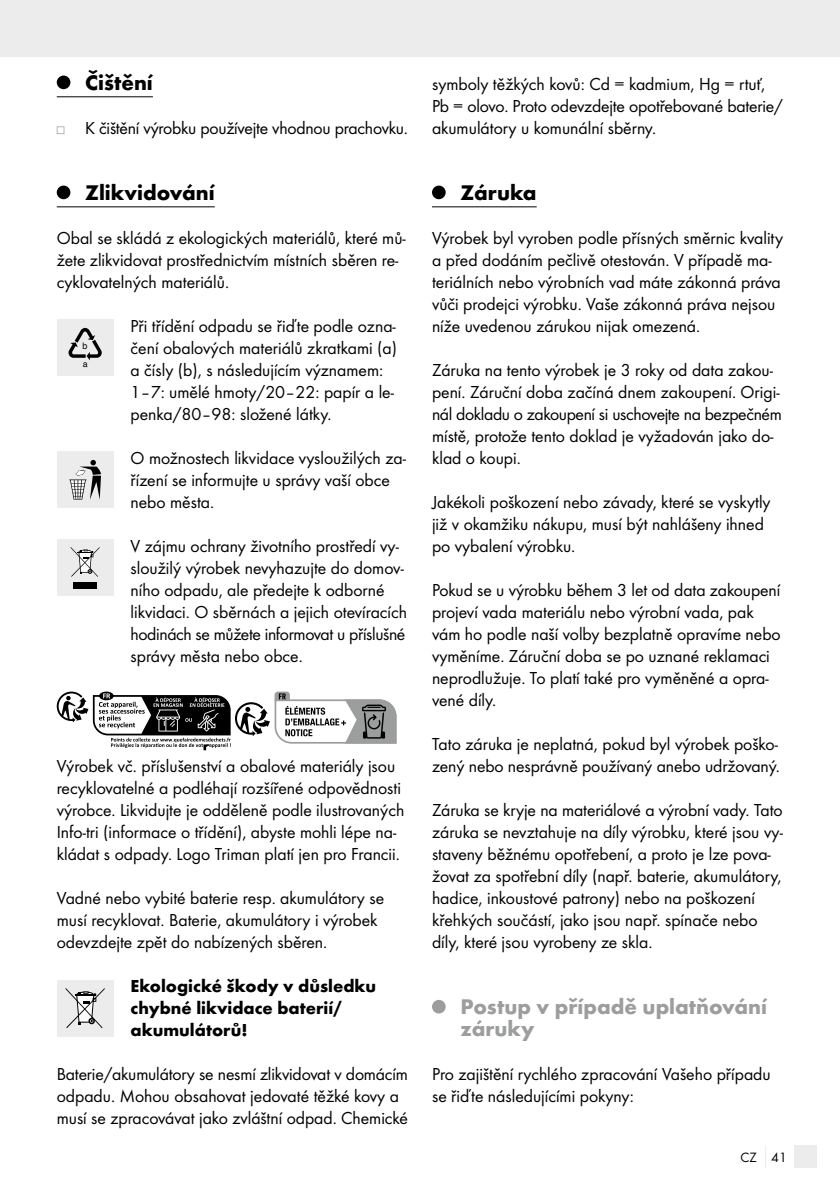
<style>
.page{position:relative;width:840px;height:1191px;background:#fff}
.page>*{position:absolute;margin:0;border:0;box-sizing:border-box;transform-origin:0 0}
.t1{font:700 22px/22px "Futura";color:#9c9d9d}
.t2{font:700 22px "Futura";color:#000}
.t3{font:18px/22px "Futura Boo";color:#000}
.t4{font:700 18px/22px "Futura";color:#000}
.t5{font:14px "Futura Boo";color:#000}
.t6{font:9px "Helvetica";color:#000}
.t7{font:8.8px "Helvetica";color:#000}
</style>
<div class="page">
<div style="left:0;top:0;width:839px;height:57px;background:#ececec"></div>
<div style="left:794px;top:1145px;width:22px;height:23px;background:#ececec"></div>
<hr style="left:57px;top:96px;width:96px;height:1px;background:#000">
<hr style="left:57px;top:206px;width:158px;height:1px;background:#000">
<div style="left:57px;top:76px;width:13px;height:13px;background:#000;border-radius:50%"></div>
<svg style="left:57px;top:126px;width:7px;height:8px"></svg>
<div style="left:57px;top:186px;width:13px;height:13px;background:#000;border-radius:50%"></div>
<div style="left:57px;top:319px;width:56px;height:57px;background:#ececec"></div>
<svg style="left:68px;top:328px;width:34px;height:32px"></svg>
<div style="left:57px;top:451px;width:56px;height:57px;background:#ececec"></div>
<svg style="left:69px;top:460px;width:32px;height:40px"></svg>
<div style="left:57px;top:539px;width:56px;height:57px;background:#ececec"></div>
<div style="left:73px;top:583px;width:24px;height:6px;background:#000"></div>
<svg style="left:71px;top:547px;width:28px;height:30px"></svg>
<svg style="left:57px;top:691px;width:339px;height:59px"></svg>
<div style="left:57px;top:979px;width:56px;height:57px;background:#ececec"></div>
<svg style="left:66px;top:988px;width:39px;height:40px"></svg>
<hr style="left:432px;top:206px;width:104px;height:1px;background:#000">
<div style="left:432px;top:186px;width:13px;height:13px;background:#000;border-radius:50%"></div>
<div style="left:432px;top:1000px;width:13px;height:13px;background:#9c9d9d;border-radius:50%"></div>
<p class="t2" style="left:85px;top:69px;width:69px">Čištění</p>
<p class="t3" style="left:85px;top:117px;width:324px">K čištění výrobku používejte vhodnou prachovku.</p>
<p class="t2" style="left:85px;top:179px;width:131px">Zlikvidování</p>
<p class="t3" style="left:57px;top:227px;width:350px">Obal se skládá z ekologických materiálů, které mů&shy;žete zlikvidovat prostřednictvím místních sběren re&shy;cyklovatelných materiálů.</p>
<p class="t6" style="left:83px;top:339px;width:7px">b</p>
<p class="t7" style="left:83px;top:357px;width:6px">a</p>
<p class="t3" style="left:130px;top:315px;width:268px">Při třídění odpadu se řiďte podle ozna&shy;čení obalových materiálů zkratkami (a) a čísly (b), s následujícím významem:<br>1–7: umělé hmoty/20–22: papír a le&shy;penka/80–98: složené látky.</p>
<p class="t3" style="left:130px;top:447px;width:277px">O možnostech likvidace vysloužilých za&shy;řízení se informujte u správy vaší obce nebo města.</p>
<p class="t3" style="left:130px;top:535px;width:278px">V zájmu ochrany životního prostředí vy&shy;sloužilý výrobek nevyhazujte do domov&shy;ního odpadu, ale předejte k odborné likvidaci. O sběrnách a jejich otevíracích hodinách se můžete informovat u příslušné správy města nebo obce.</p>
<p class="t3" style="left:57px;top:755px;width:349px">Výrobek vč. příslušenství a obalové materiály jsou recyklovatelné a podléhají rozšířené odpovědnosti výrobce. Likvidujte je odděleně podle ilustrovaných Info-tri (informace o třídění), abyste mohli lépe na&shy;kládat s odpady. Logo Triman platí jen pro Francii.</p>
<p class="t3" style="left:57px;top:887px;width:329px">Vadné nebo vybité baterie resp. akumulátory se musí recyklovat. Baterie, akumulátory i výrobek odevzdejte zpět do nabízených sběren.</p>
<p class="t4" style="left:130px;top:975px;width:247px">Ekologické škody v důsledku chybné likvidace baterií/ akumulátorů!</p>
<p class="t3" style="left:57px;top:1063px;width:352px">Baterie/akumulátory se nesmí zlikvidovat v domácím odpadu. Mohou obsahovat jedovaté těžké kovy a musí se zpracovávat jako zvláštní odpad. Chemické</p>
<p class="t3" style="left:432px;top:73px;width:352px">symboly těžkých kovů: Cd = kadmium, Hg = rtuť,<br>Pb = olovo. Proto odevzdejte opotřebované baterie/ akumulátory u komunální sběrny.</p>
<p class="t2" style="left:460px;top:179px;width:78px">Záruka</p>
<p class="t3" style="left:432px;top:227px;width:352px">Výrobek byl vyroben podle přísných směrnic kvality a před dodáním pečlivě otestován. V případě ma&shy;teriálních nebo výrobních vad máte zákonná práva vůči prodejci výrobku. Vaše zákonná práva nejsou níže uvedenou zárukou nijak omezená.</p>
<p class="t3" style="left:432px;top:359px;width:351px">Záruka na tento výrobek je 3 roky od data zakou&shy;pení. Záruční doba začíná dnem zakoupení. Origi&shy;nál dokladu o zakoupení si uschovejte na bezpečném místě, protože tento doklad je vyžadován jako do&shy;klad o koupi.</p>
<p class="t3" style="left:432px;top:491px;width:340px">Jakékoli poškození nebo závady, které se vyskytly již v okamžiku nákupu, musí být nahlášeny ihned po vybalení výrobku.</p>
<p class="t3" style="left:432px;top:579px;width:350px">Pokud se u výrobku během 3 let od data zakoupení projeví vada materiálu nebo výrobní vada, pak vám ho podle naší volby bezplatně opravíme nebo vyměníme. Záruční doba se po uznané reklamaci neprodlužuje. To platí také pro vyměněné a opra&shy;vené díly.</p>
<p class="t3" style="left:432px;top:733px;width:349px">Tato záruka je neplatná, pokud byl výrobek poško&shy;zený nebo nesprávně používaný anebo udržovaný.</p>
<p class="t3" style="left:432px;top:799px;width:352px">Záruka se kryje na materiálové a výrobní vady. Tato záruka se nevztahuje na díly výrobku, které jsou vy&shy;staveny běžnému opotřebení, a proto je lze pova&shy;žovat za spotřební díly (např. baterie, akumulátory, hadice, inkoustové patrony) nebo na poškození křehkých součástí, jako jsou např. spínače nebo díly, které jsou vyrobeny ze skla.</p>
<p class="t1" style="left:460px;top:995px;width:308px">Postup v případě uplatňování záruky</p>
<p class="t3" style="left:432px;top:1063px;width:340px">Pro zajištění rychlého zpracování Vašeho případu se řiďte následujícími pokyny:</p>
<p class="t5" style="left:740px;top:1149px;width:48px">CZ 41</p>
</div>
